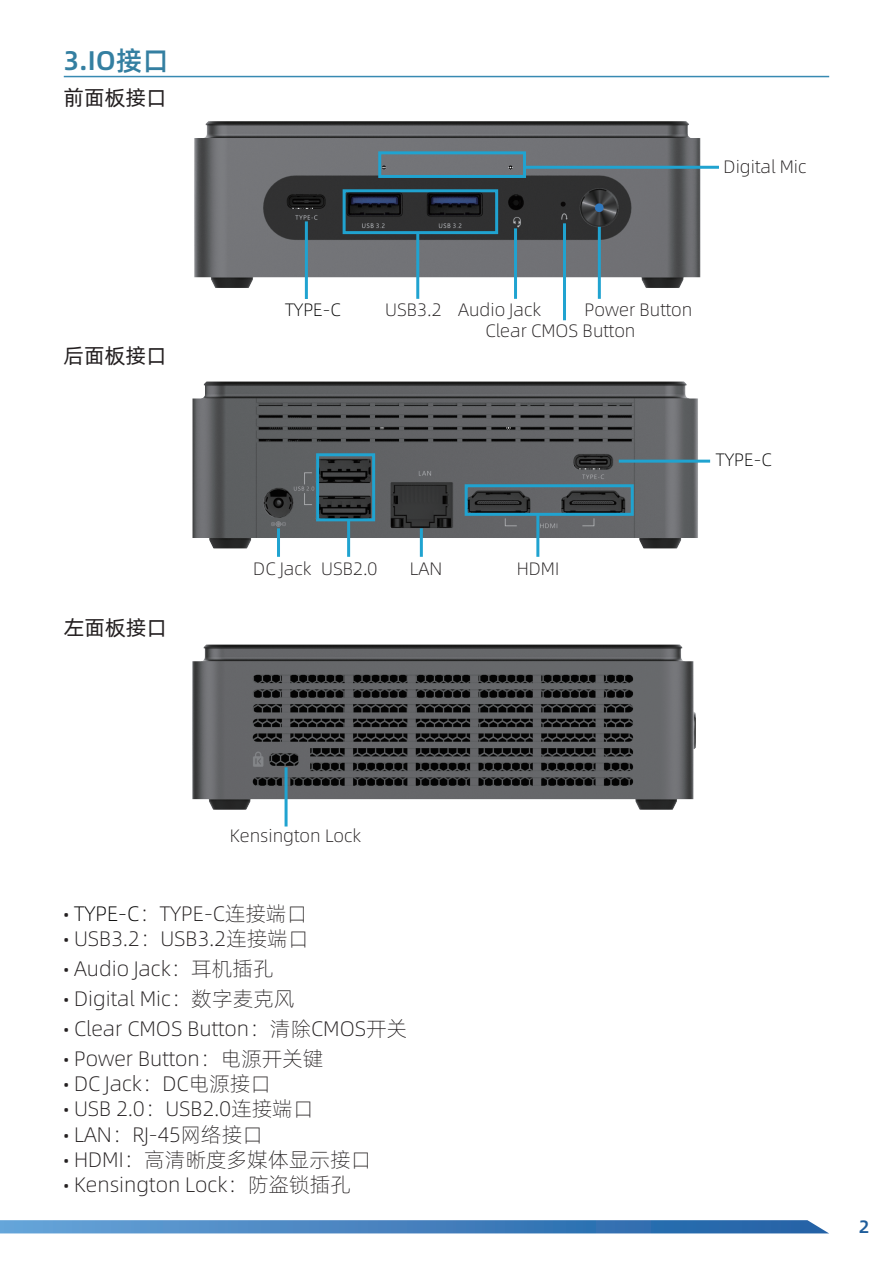
<style>
.page{position:relative;width:893px;height:1276px;background:#fff}
.page>*{position:absolute;margin:0;border:0;box-sizing:border-box;transform-origin:0 0}
.t1{font:27px "Alibaba Pu Hui Ti M";color:#347fa1}
.t2{font:21px "Alibaba Pu Hui Ti L";color:#231f20}
.t3{font:300 21px "Alibaba Sans";color:#231f20}
.t4{font:21px "Alibaba Pu Hui Ti R";color:#231f20}
.t5{font:300 18px/21px "Alibaba Sans";color:#231f20}
.t6{font:18px "Alibaba Pu Hui Ti L";color:#231f20}
.t7{font:18px "Alibaba Pu Hui Ti L";color:#030303}
.t8{font:500 18px "Alibaba Sans";color:#1f5d9b}
.s1{color:#030303}
.s2{font-family:"Alibaba Pu Hui Ti L";font-weight:400}
</style>
<div class="page">
<svg style="left:0;top:1220px;width:829px;height:13px;background:#4984bf"></svg>
<hr style="left:64px;top:76px;width:765px;height:1px;background:#388ab2">
<img style="left:194px;top:121px;width:512px;height:172px">
<hr style="left:305px;top:221px;width:3px;height:78px;background:#20a3d0">
<hr style="left:416px;top:233px;width:3px;height:66px;background:#20a3d0">
<hr style="left:514px;top:228px;width:3px;height:71px;background:#20a3d0">
<hr style="left:598px;top:227px;width:3px;height:72px;background:#20a3d0">
<hr style="left:563px;top:223px;width:3px;height:97px;background:#20a3d0">
<div style="left:378px;top:151px;width:148px;height:27px;border:3px solid #20a3d0"></div>
<hr style="left:524px;top:166px;width:195px;height:3px;background:#20a3d0">
<div style="left:343px;top:189px;width:155px;height:45px;border:3px solid #20a3d0"></div>
<img style="left:192px;top:381px;width:510px;height:170px">
<div style="left:465px;top:484px;width:169px;height:32px;border:3px solid #20a3d0"></div>
<div style="left:316px;top:453px;width:59px;height:68px;border:3px solid #20a3d0"></div>
<hr style="left:277px;top:528px;width:3px;height:29px;background:#20a3d0">
<hr style="left:347px;top:520px;width:3px;height:37px;background:#20a3d0">
<hr style="left:420px;top:528px;width:3px;height:29px;background:#20a3d0">
<hr style="left:536px;top:515px;width:3px;height:42px;background:#20a3d0">
<hr style="left:619px;top:459px;width:91px;height:3px;background:#20a3d0">
<img style="left:192px;top:644px;width:504px;height:168px">
<hr style="left:285px;top:767px;width:3px;height:59px;background:#20a3d0">
<p class="t1" style="left:63px;top:40px;width:107px">3.IO接口</p>
<p class="t4" style="left:63px;top:82px;width:105px">前面板接口</p>
<p class="t4" style="left:63px;top:340px;width:105px">后面板接口</p>
<p class="t4" style="left:64px;top:612px;width:105px">左面板接口</p>
<p class="t5" style="left:724px;top:155px;width:84px">Digital Mic</p>
<p class="t7" style="left:285px;top:296px;width:57px">TYPE-C</p>
<p class="t6" style="left:385px;top:296px;width:58px">USB3.2</p>
<p class="t5" style="left:485px;top:298px;width:152px;text-indent:-27px">Audio Jack<br>Clear CMOS Button</p>
<p class="t5" style="left:585px;top:298px;width:109px">Power Button</p>
<p class="t6" style="left:253px;top:555px;width:126px">DC Jack USB2.0</p>
<p class="t6" style="left:410px;top:555px;width:34px">LAN</p>
<p class="t6" style="left:517px;top:555px;width:44px">HDMI</p>
<p class="t7" style="left:716px;top:446px;width:57px">TYPE-C</p>
<p class="t6" style="left:230px;top:822px;width:133px">Kensington Lock</p>
<p class="t2" style="left:63px;top:897px;width:246px">• <span class="s1">TYPE-C</span>：TYPE-C连接端口</p>
<p class="t2" style="left:63px;top:923px;width:247px">• USB3.2：USB3.2连接端口</p>
<p class="t3" style="left:63px;top:953px;width:212px"><span class="s2">•</span> Audio Jack<span class="s2">：耳机插孔</span></p>
<p class="t3" style="left:63px;top:983px;width:233px"><span class="s2">•</span> Digital Mic<span class="s2">：数字麦克风</span></p>
<p class="t3" style="left:63px;top:1013px;width:346px"><span class="s2">•</span> Clear CMOS Button<span class="s2">：清除CMOS开关</span></p>
<p class="t3" style="left:63px;top:1043px;width:262px"><span class="s2">•</span> Power Button<span class="s2">：电源开关键</span></p>
<p class="t2" style="left:63px;top:1068px;width:209px">• DC Jack：DC电源接口</p>
<p class="t2" style="left:63px;top:1093px;width:252px">• USB 2.0：USB2.0连接端口</p>
<p class="t2" style="left:63px;top:1118px;width:201px">• LAN：RJ-45网络接口</p>
<p class="t2" style="left:63px;top:1143px;width:310px">• HDMI：高清晰度多媒体显示接口</p>
<p class="t2" style="left:63px;top:1169px;width:289px">• Kensington Lock：防盗锁插孔</p>
<p class="t8" style="left:859px;top:1213px;width:12px">2</p>
</div>
